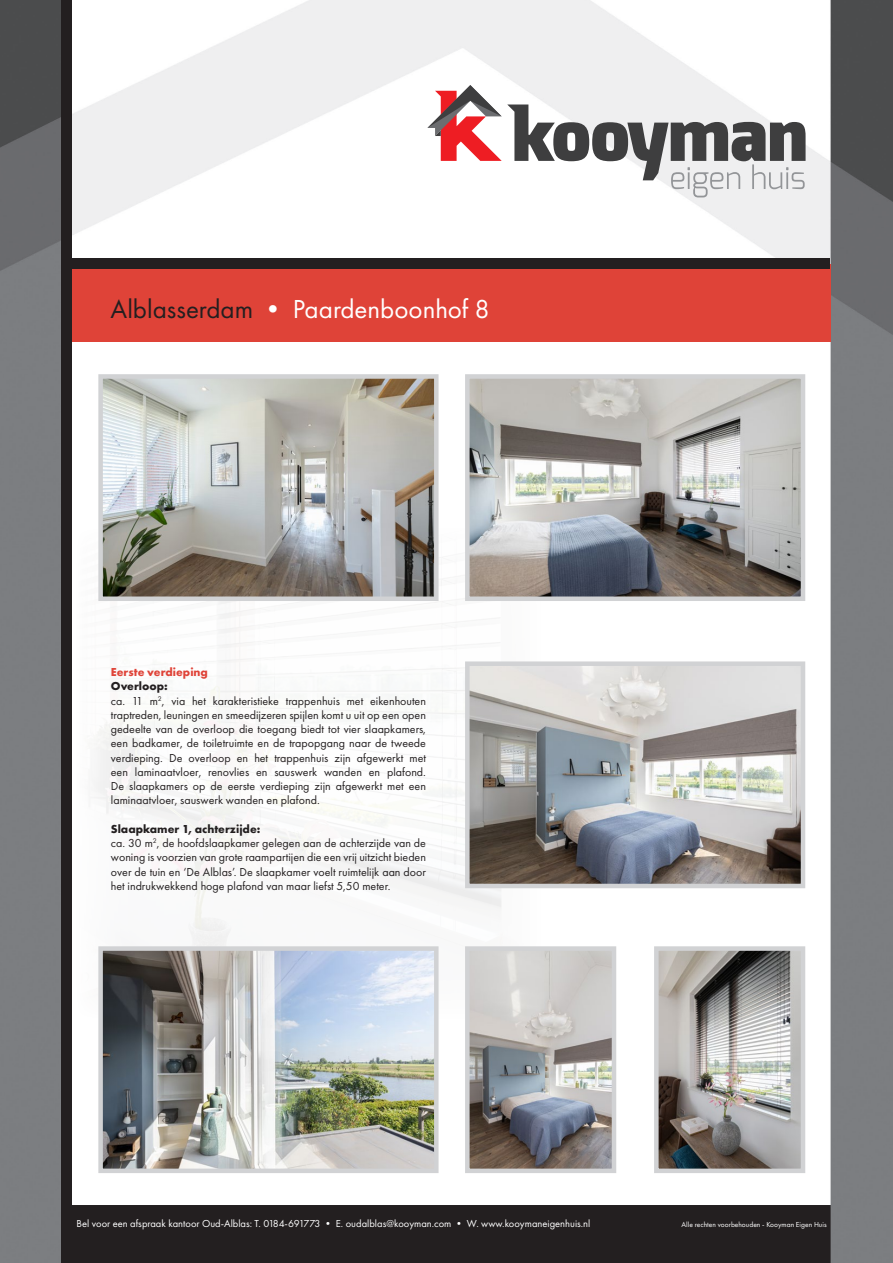
<style>
.page{position:relative;width:893px;height:1263px;background:#fff}
.page>*{position:absolute;margin:0;border:0;box-sizing:border-box;transform-origin:0 0}
.t1{font:27px "Futura PT";color:#fff}
.t2{font:12px/14.2px "Futura PT";color:#231f20}
.t3{font:700 12px "Futura PT";color:#df4338}
.t4{font:10.5px "Futura PT";color:#fff}
.t5{font:7.5px "Futura PT";color:#fff}
.s1{color:#231f20}
.s2{font-weight:700}
</style>
<div class="page">
<img style="left:0;top:0;width:893px;height:1262px">
<div style="left:70px;top:264px;width:761px;height:78px;background:#df4338"></div>
<div style="left:70px;top:258px;width:760px;height:11px;background:#231f20"></div>
<div style="left:61px;top:0;width:11px;height:1262px;background:#231f20"></div>
<img style="left:75px;top:527px;width:467px;height:492px">
<img style="left:470px;top:379px;width:330px;height:217px">
<div style="left:465px;top:374px;width:340px;height:227px;border:4px solid #d1d2d4"></div>
<img style="left:470px;top:666px;width:330px;height:217px">
<div style="left:465px;top:661px;width:340px;height:227px;border:4px solid #d1d2d4"></div>
<img style="left:103px;top:379px;width:331px;height:217px">
<div style="left:98px;top:374px;width:341px;height:227px;border:4px solid #d1d2d4"></div>
<img style="left:103px;top:951px;width:331px;height:217px">
<div style="left:98px;top:946px;width:341px;height:227px;border:4px solid #d1d2d4"></div>
<img style="left:470px;top:951px;width:141px;height:217px">
<div style="left:465px;top:946px;width:151px;height:227px;border:4px solid #d1d2d4"></div>
<svg style="left:427px;top:85px;width:378px;height:112px"></svg>
<img style="left:659px;top:951px;width:141px;height:217px">
<div style="left:654px;top:946px;width:151px;height:227px;border:4px solid #d1d2d4"></div>
<h1 class="t1" style="left:111px;top:293px;width:381px"><span class="s1">Alblasserdam</span> • Paardenboonhof 8</h1>
<p class="t3" style="left:111px;top:664px;width:99px">Eerste verdieping</p>
<p class="t2" style="left:111px;top:679px;width:317px"><span class="s2">Overloop:<br></span>ca. 11 m<sup>2</sup>, via het karakteristieke trappenhuis met eikenhouten traptreden, leuningen en smeedijzeren spijlen komt u uit op een open gedeelte van de overloop die toegang biedt tot vier slaapkamers, een badkamer, de toiletruimte en de trapopgang naar de tweede verdieping. De overloop en het trappenhuis zijn afgewerkt met een laminaatvloer, renovlies en sauswerk wanden en plafond.<br>De slaapkamers op de eerste verdieping zijn afgewerkt met een laminaatvloer, sauswerk wanden en plafond.</p>
<p class="t2" style="left:111px;top:822px;width:317px"><span class="s2">Slaapkamer 1, achterzijde:<br></span>ca. 30 m<sup>2</sup>, de hoofdslaapkamer gelegen aan de achterzijde van de woning is voorzien van grote raampartijen die een vrij uitzicht bieden over de tuin en ‘De Alblas’. De slaapkamer voelt ruimtelijk aan door het indrukwekkend hoge plafond van maar liefst 5,50 meter.</p>
<p class="t4" style="left:77px;top:1217px;width:515px">Bel voor een afspraak kantoor Oud-Alblas: T. 0184-691773 • E. oudalblas@kooyman.com • W. www.kooymaneigenhuis.nl</p>
<p class="t5" style="left:682px;top:1219px;width:146px">Alle rechten voorbehouden - Kooyman Eigen Huis</p>
</div>
